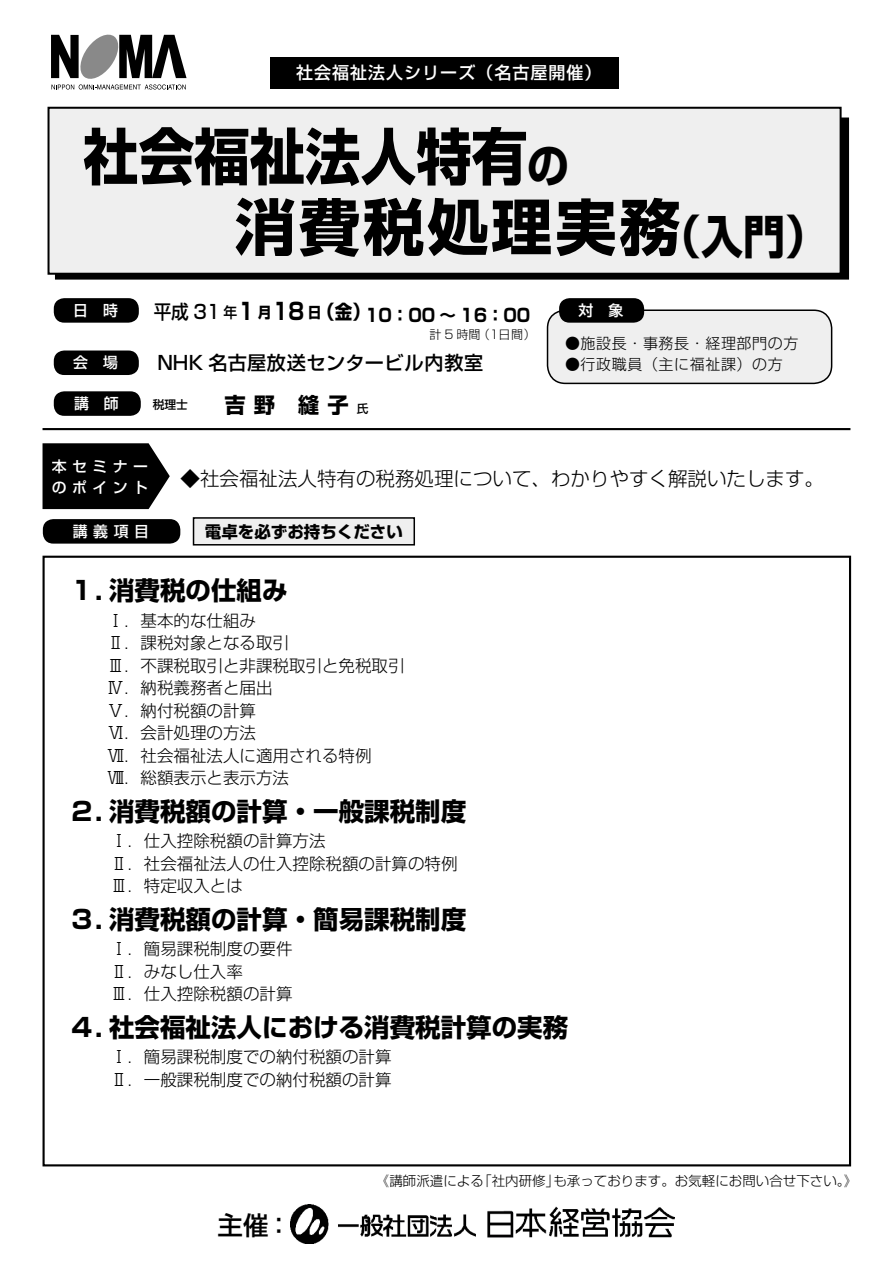
<style>
.page{position:relative;width:893px;height:1263px;background:#fff}
.page>*{position:absolute;margin:0;border:0;box-sizing:border-box;transform-origin:0 0}
.t1{font:700 61.05px "Shin Go Pro";color:#000;scale:.91 1}
.t2{font:700 61.05px "Shin Go Pro";letter-spacing:.05em;color:#000}
.t3{font:700 46.2px "Shin Go Pro";color:#000;scale:.91 1}
.t4{font:700 25.5px "Shin Go Pro";color:#000}
.t5{font:500 25.5px "Shin Go Pro";color:#000}
.t6{font:700 23.1px "Shin Go Pro";color:#000;scale:.84 1}
.t7{font:700 21.3px "Shin Go Pro";color:#000}
.t8{font:300 19.5px "Shin Go Pro";color:#000}
.t9{font:500 19.2px "Shin Go Pro";letter-spacing:.02em;color:#000}
.t10{font:700 19.2px "Shin Go Pro";color:#000;scale:.92 1}
.t11{font:500 19.2px "Shin Go Pro";letter-spacing:.02em;color:#000;scale:.92 1}
.t12{font:700 18px "Shin Go Pro";color:#000;scale:.92 1}
.t13{font:500 16.95px "Shin Go Pro";letter-spacing:.06em;color:#fff}
.t14{font:300 16.5px/22.5px "Shin Go Pro";color:#000}
.t15{font:700 16.5px "Shin Go Pro";color:#000}
.t16{font:300 15px "Shin Go Pro";letter-spacing:.04em;color:#000}
.t17{font:700 15px "Shin Go Pro";color:#000;scale:.92 1}
.t18{font:500 15px "Shin Go Pro";color:#000;scale:.92 1}
.t19{font:500 14.85px "Shin Go Pro";letter-spacing:.365em;color:#fff}
.t20{font:300 13.5px "Shin Go Pro";color:#000}
.t21{font:300 12px "Shin Go Pro";letter-spacing:.03em;color:#000}
.t22{font:500 11.7px "Shin Go Pro";color:#000}
.s1{font-size:46.2px}
.s2{font-size:14.85px}
</style>
<div class="page">
<svg style="left:55px;top:117px;width:795px;height:163px"></svg>
<div style="left:47px;top:106px;width:796px;height:170px;background:#efefef"></div>
<div style="left:54px;top:350px;width:85px;height:25px;background:#000;border-radius:11px"></div>
<div style="left:54px;top:298px;width:85px;height:25px;background:#000;border-radius:11px"></div>
<div style="left:547px;top:310px;width:285px;height:73px;background:#efefef;border-radius:18px"></div>
<div style="left:547px;top:309px;width:285px;height:75px;border:2px solid #000;border-radius:18px"></div>
<div style="left:559px;top:298px;width:85px;height:25px;background:#000;border-radius:11px"></div>
<hr style="left:43px;top:428px;width:807px;height:2px;background:#000">
<div style="left:54px;top:391px;width:87px;height:25px;background:#000;border-radius:11px"></div>
<div style="left:43px;top:519px;width:137px;height:25px;background:#000;border-radius:11px"></div>
<svg style="left:43px;top:443px;width:127px;height:66px"></svg>
<div style="left:50px;top:456px;width:100px;height:41px;border:2px solid #000"></div>
<div style="left:194px;top:518px;width:220px;height:27px;background:#efefef"></div>
<div style="left:193px;top:517px;width:222px;height:28px;border:2px solid #000"></div>
<div style="left:270px;top:57px;width:349px;height:32px;background:#000"></div>
<svg style="left:51px;top:34px;width:136px;height:56px"></svg>
<img style="left:290px;top:1205px;width:385px;height:38px">
<p class="t13" style="left:296px;top:59px;width:307px">社会福祉法人シリーズ（名古屋開催(</p>
<h1 class="t1" style="left:83px;top:108px;width:536px">社会福祉法人特有<span class="s1">の</span></h1>
<h1 class="t2" style="left:83px;top:179px;width:599px">　　消費税処理実務</h1>
<h2 class="t3" style="left:659px;top:199px;width:186px">（入門(</h2>
<p class="t19" style="left:73px;top:298px;width:46px">日　時</p>
<p class="t11" style="left:154px;top:296px;width:74px">平成 31</p>
<h3 class="t6" style="left:239px;top:293px;width:20px">1</h3>
<p class="t18" style="left:223px;top:300px;width:16px">年</p>
<h3 class="t6" style="left:273px;top:293px;width:39px">18</h3>
<p class="t10" style="left:308px;top:296px;width:69px">（<span class="s2">日</span> 金(</p>
<p class="t17" style="left:258px;top:301px;width:16px">月</p>
<p class="t12" style="left:365px;top:300px;width:181px">10：00〜 16：00</p>
<p class="t19" style="left:579px;top:298px;width:46px">対　象</p>
<p class="t21" style="left:478px;top:325px;width:60px">（1日間）</p>
<p class="t21" style="left:429px;top:325px;width:53px">計5 時間</p>
<p class="t16" style="left:565px;top:331px;width:235px">●施設長・事務長・経理部門の方</p>
<p class="t19" style="left:73px;top:350px;width:46px">会　場</p>
<p class="t9" style="left:157px;top:347px;width:328px">NHK 名古屋放送センタービル内教室</p>
<p class="t16" style="left:565px;top:352px;width:219px">●行政職員（主に福祉課）の方</p>
<p class="t19" style="left:74px;top:391px;width:46px">講　師</p>
<p class="t22" style="left:153px;top:395px;width:37px">税理士</p>
<p class="t7" style="left:224px;top:388px;width:52px">吉野</p>
<p class="t7" style="left:298px;top:388px;width:52px">縫子</p>
<p class="t22" style="left:357px;top:399px;width:13px">氏</p>
<p class="t19" style="left:52px;top:454px;width:98px">本セミナー</p>
<p class="t19" style="left:52px;top:475px;width:98px">のポイント</p>
<p class="t19" style="left:73px;top:519px;width:78px">講義項目</p>
<p class="t8" style="left:181px;top:463px;width:645px">◆社会福祉法人特有の税務処理について、わかりやすく解説いたします。</p>
<p class="t15" style="left:205px;top:518px;width:199px">電卓を必ずお持ちください</p>
<h3 class="t4" style="left:69px;top:570px;width:220px">１. 消費税の仕組み</h3>
<p class="t14" style="left:108px;top:607px;width:298px">Ⅰ．基本的な仕組み<br>Ⅱ．課税対象となる取引<br>Ⅲ．不課税取引と非課税取引と免税取引<br>Ⅳ．納税義務者と届出<br>Ⅴ．納付税額の計算<br>Ⅵ．会計処理の方法<br>Ⅶ．社会福祉法人に適用される特例<br>Ⅷ．総額表示と表示方法</p>
<h3 class="t4" style="left:69px;top:791px;width:398px">２. 消費税額の計算・一般課税制度</h3>
<p class="t14" style="left:111px;top:828px;width:348px">Ⅰ．仕入控除税額の計算方法<br>Ⅱ．社会福祉法人の仕入控除税額の計算の特例<br>Ⅲ．特定収入とは</p>
<h3 class="t4" style="left:69px;top:899px;width:398px">３. 消費税額の計算・簡易課税制度</h3>
<p class="t14" style="left:111px;top:936px;width:183px">Ⅰ．簡易課税制度の要件<br>Ⅱ．みなし仕入率<br>Ⅲ．仕入控除税額の計算</p>
<h3 class="t4" style="left:69px;top:1007px;width:500px">４. 社会福祉法人における消費税計算の実務</h3>
<p class="t14" style="left:111px;top:1044px;width:282px">Ⅰ．簡易課税制度での納付税額の計算<br>Ⅱ．一般課税制度での納付税額の計算</p>
<h3 class="t5" style="left:218px;top:1204px;width:76px">主催：</h3>
<p class="t20" style="left:478px;top:1169px;width:82px">「社内研修」</p>
<p class="t20" style="left:376px;top:1169px;width:109px">《講師派遣による</p>
<p class="t20" style="left:553px;top:1169px;width:305px">も承っております。お気軽にお問い合せ下さい《。</p>
</div>
